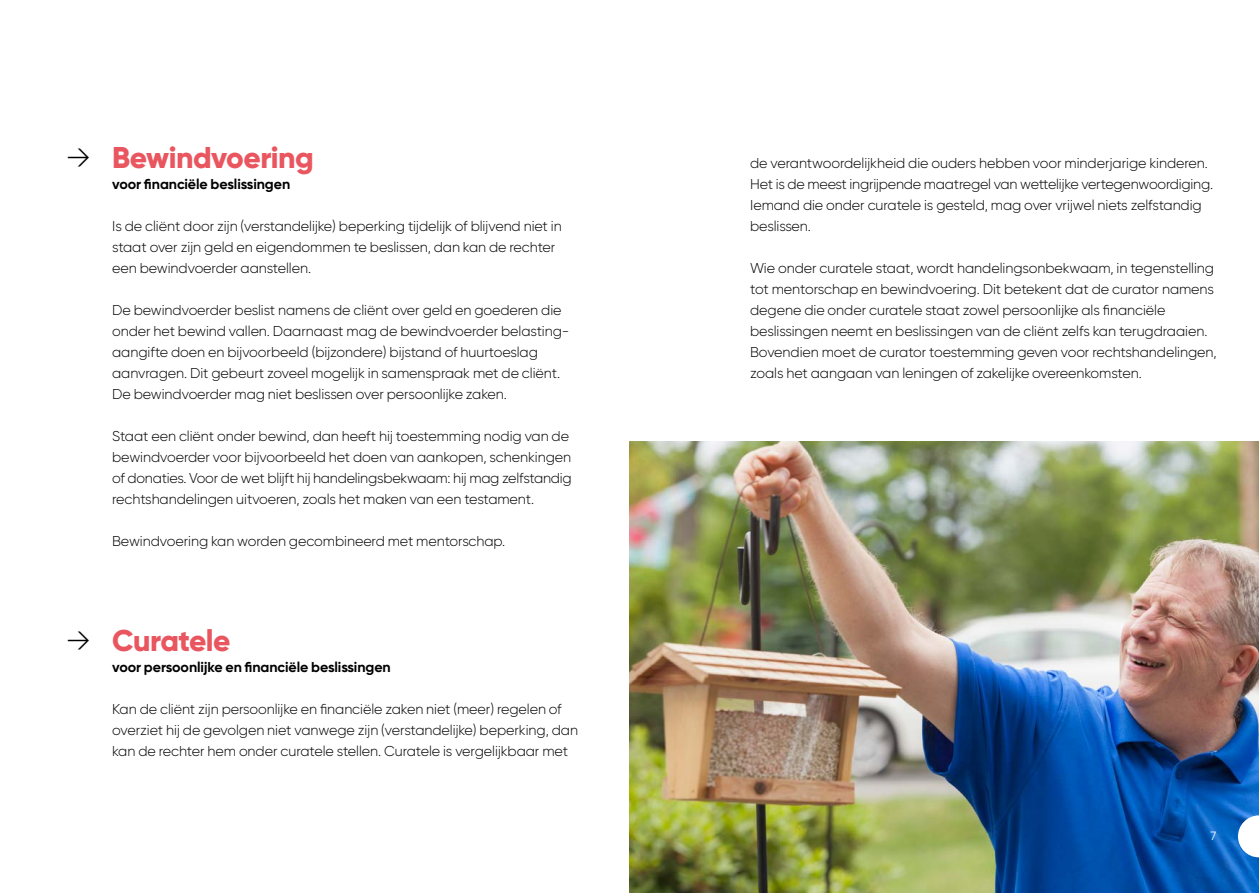
<style>
.page{position:relative;width:1259px;height:893px;background:#fff}
.page>*{position:absolute;margin:0;border:0;box-sizing:border-box;transform-origin:0 0}
.t1{font:800 30px "Gilroy";letter-spacing:-.02em;color:#e9565f}
.t2{font:300 30px "Gilroy";color:#000}
.t3{font:300 14.25px/21px "Gilroy";letter-spacing:-.005em;color:#000}
.t4{font:700 14.25px "Gilroy";letter-spacing:-.005em;color:#000}
.t5{font:12px "Gilroy";color:#fff}
</style>
<div class="page">
<img style="left:629px;top:441px;width:630px;height:452px">
<svg style="left:1238px;top:815px;width:21px;height:42px"></svg>
<h1 class="t2" style="left:66px;top:139px;width:26px">→</h1>
<h1 class="t1" style="left:112px;top:139px;width:203px">Bewindvoering</h1>
<p class="t4" style="left:112px;top:175px;width:179px">voor financiële beslissingen</p>
<p class="t3" style="left:112px;top:215px;width:451px">Is de cliënt door zijn (verstandelijke) beperking tijdelijk of blijvend niet in staat over zijn geld en eigendommen te beslissen, dan kan de rechter een bewindvoerder aanstellen.</p>
<p class="t3" style="left:112px;top:299px;width:459px">De bewindvoerder beslist namens de cliënt over geld en goederen die onder het bewind vallen. Daarnaast mag de bewindvoerder belasting&shy;aangifte doen en bijvoorbeeld (bijzondere) bijstand of huurtoeslag aanvragen. Dit gebeurt zoveel mogelijk in samenspraak met de cliënt.<br>De bewindvoerder mag niet beslissen over persoonlijke zaken.</p>
<p class="t3" style="left:112px;top:425px;width:461px">Staat een cliënt onder bewind, dan heeft hij toestemming nodig van de bewindvoerder voor bijvoorbeeld het doen van aankopen, schenkingen of donaties. Voor de wet blijft hij handelingsbekwaam: hij mag zelfstandig rechtshandelingen uitvoeren, zoals het maken van een testament.</p>
<p class="t3" style="left:112px;top:530px;width:394px">Bewindvoering kan worden gecombineerd met mentorschap.</p>
<h1 class="t2" style="left:66px;top:622px;width:26px">→</h1>
<h1 class="t1" style="left:112px;top:622px;width:120px">Curatele</h1>
<p class="t4" style="left:112px;top:658px;width:280px">voor persoonlijke en financiële beslissingen</p>
<p class="t3" style="left:112px;top:698px;width:467px">Kan de cliënt zijn persoonlijke en financiële zaken niet (meer) regelen of overziet hij de gevolgen niet vanwege zijn (verstandelijke) beperking, dan kan de rechter hem onder curatele stellen. Curatele is vergelijkbaar met</p>
<p class="t3" style="left:750px;top:152px;width:464px">de verantwoordelijkheid die ouders hebben voor minderjarige kinderen.<br>Het is de meest ingrijpende maatregel van wettelijke vertegenwoordiging.<br>Iemand die onder curatele is gesteld, mag over vrijwel niets zelfstandig beslissen.</p>
<p class="t3" style="left:750px;top:257px;width:468px">Wie onder curatele staat, wordt handelingsonbekwaam, in tegenstelling tot mentorschap en bewindvoering. Dit betekent dat de curator namens degene die onder curatele staat zowel persoonlijke als financiële beslissingen neemt en beslissingen van de cliënt zelfs kan terugdraaien.<br>Bovendien moet de curator toestemming geven voor rechtshandelingen, zoals het aangaan van leningen of zakelijke overeenkomsten.</p>
<p class="t5" style="left:1210px;top:828px;width:7px">7</p>
</div>
